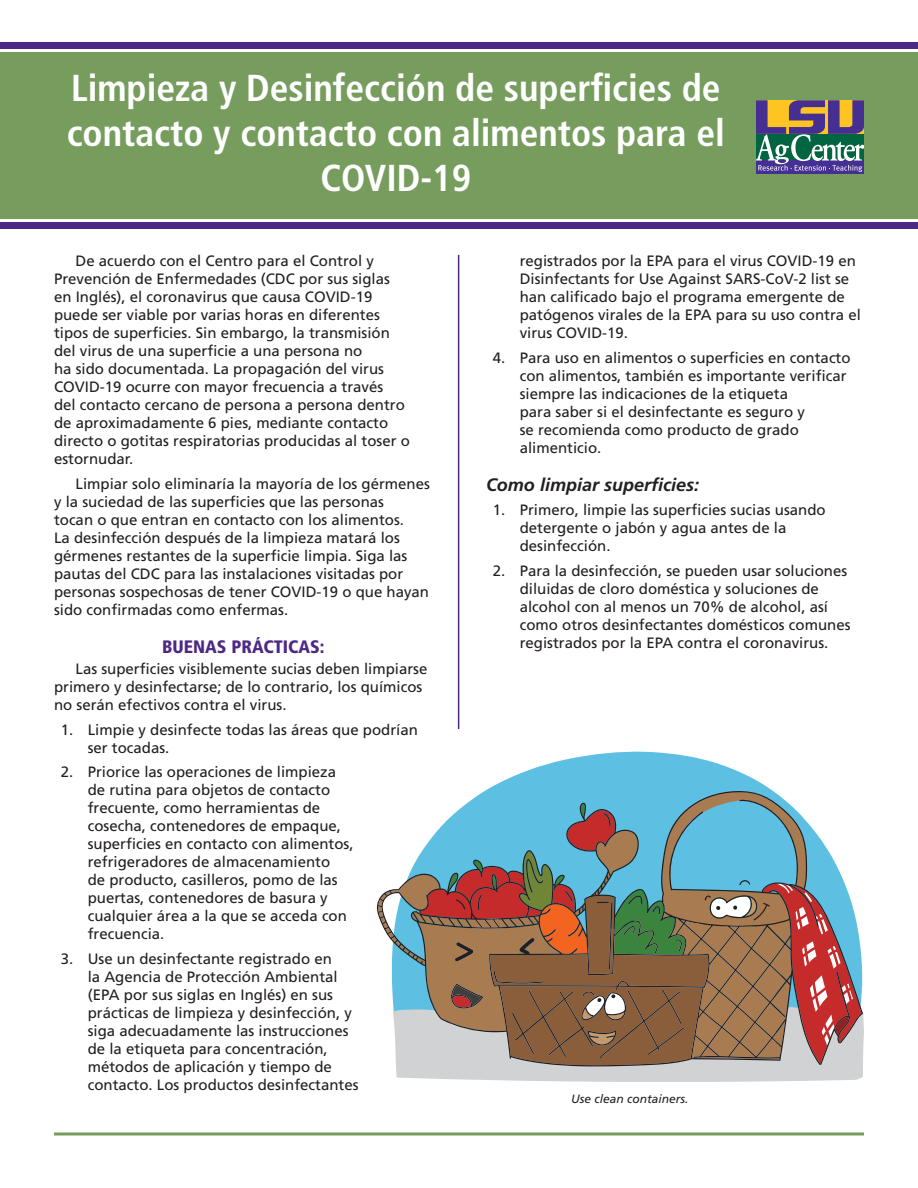
<style>
.page{position:relative;width:918px;height:1188px;background:#fff}
.page>*{position:absolute;margin:0;border:0;box-sizing:border-box;transform-origin:0 0}
.Heading_1{font:700 condensed 37.5px/45px "Frutiger LT Std";color:#fff;text-align:center}
.Header_3{font:italic 700 18px "Frutiger LT Std";color:#231f20}
.Header_2{font:900 condensed 18px "Frutiger LT Std";color:#4d2884}
.body_text{font:15px/18px "Frutiger LT Std";color:#231f20}
.t1{font:italic 12px "Frutiger LT Std";color:#231f20}
</style>
<div class="page">
<svg style="left:54px;top:1132px;width:810px;height:4px;background:#98b586"></svg>
<div style="left:0;top:52px;width:918px;height:167px;background:#779d5e"></div>
<div style="left:756px;top:161px;width:108px;height:13px;background:#452f92"></div>
<svg style="left:756px;top:100px;width:108px;height:72px;background:#6e7476"></svg>
<hr style="left:458px;top:255px;width:1px;height:474px;background:#4d2884">
<div style="left:0;top:42px;width:918px;height:7px;background:#4d2884"></div>
<div style="left:0;top:223px;width:918px;height:6px;background:#4d2884"></div>
<svg style="left:485px;top:751px;width:288px;height:40px;fill:#5dbfe2"></svg>
<svg style="left:378px;top:792px;width:486px;height:290px;background:#97958e"></svg>
<h1 class="Heading_1" style="left:67px;top:66px;width:660px">Limpieza y Desinfección de superficies de contacto y contacto con alimentos para el<br>COVID-19</h1>
<p class="body_text" style="left:54px;top:252px;width:357px;text-indent:22px">De acuerdo con el Centro para el Control y Prevención de Enfermedades (CDC por sus siglas en Inglés), el coronavirus que causa COVID-19 puede ser viable por varias horas en diferentes tipos de superficies. Sin embargo, la transmisión del virus de una superficie a una persona no<br>ha sido documentada. La propagación del virus COVID-19 ocurre con mayor frecuencia a través<br>del contacto cercano de persona a persona dentro de aproximadamente 6 pies, mediante contacto directo o gotitas respiratorias producidas al toser o estornudar.</p>
<p class="body_text" style="left:54px;top:474px;width:377px;text-indent:22px">Limpiar solo eliminaría la mayoría de los gérmenes y la suciedad de las superficies que las personas<br>tocan o que entran en contacto con los alimentos.<br>La desinfección después de la limpieza matará los gérmenes restantes de la superficie limpia. Siga las pautas del CDC para las instalaciones visitadas por personas sospechosas de tener COVID-19 o que hayan sido confirmadas como enfermas.</p>
<h2 class="Header_2" style="left:162px;top:636px;width:164px">BUENAS PRÁCTICAS:</h2>
<p class="body_text" style="left:54px;top:660px;width:375px;text-indent:22px">Las superficies visiblemente sucias deben limpiarse primero y desinfectarse; de lo contrario, los químicos no serán efectivos contra el virus.</p>
<p class="body_text" style="left:88px;top:721px;width:332px;text-indent:-27px">1. Limpie y desinfecte todas las áreas que podrían ser tocadas.</p>
<p class="body_text" style="left:88px;top:763px;width:267px;text-indent:-27px">2. Priorice las operaciones de limpieza de rutina para objetos de contacto frecuente, como herramientas de cosecha, contenedores de empaque, superficies en contacto con alimentos, refrigeradores de almacenamiento<br>de producto, casilleros, pomo de las puertas, contenedores de basura y cualquier área a la que se acceda con frecuencia.</p>
<p class="body_text" style="left:88px;top:949px;width:272px;text-indent:-27px">3. Use un desinfectante registrado en<br>la Agencia de Protección Ambiental (EPA por sus siglas en Inglés) en sus prácticas de limpieza y desinfección, y siga adecuadamente las instrucciones de la etiqueta para concentración, métodos de aplicación y tiempo de contacto. Los productos desinfectantes</p>
<p class="body_text" style="left:520px;top:252px;width:343px">registrados por la EPA para el virus COVID-19 en Disinfectants for Use Against SARS-CoV-2 list se han calificado bajo el programa emergente de patógenos virales de la EPA para su uso contra el virus COVID-19.</p>
<p class="body_text" style="left:520px;top:348px;width:332px;text-indent:-27px">4. Para uso en alimentos o superficies en contacto con alimentos, también es importante verificar siempre las indicaciones de la etiqueta<br>para saber si el desinfectante es seguro y<br>se recomienda como producto de grado alimenticio.</p>
<h3 class="Header_3" style="left:486px;top:474px;width:215px">Como limpiar superficies:</h3>
<p class="body_text" style="left:520px;top:501px;width:307px;text-indent:-27px">1. Primero, limpie las superficies sucias usando detergente o jabón y agua antes de la desinfección.</p>
<p class="body_text" style="left:520px;top:562px;width:332px;text-indent:-27px">2. Para la desinfección, se pueden usar soluciones diluidas de cloro doméstica y soluciones de alcohol con al menos un 70% de alcohol, así como otros desinfectantes domésticos comunes registrados por la EPA contra el coronavirus.</p>
<p class="t1" style="left:571px;top:1092px;width:119px">Use clean containers.</p>
</div>
